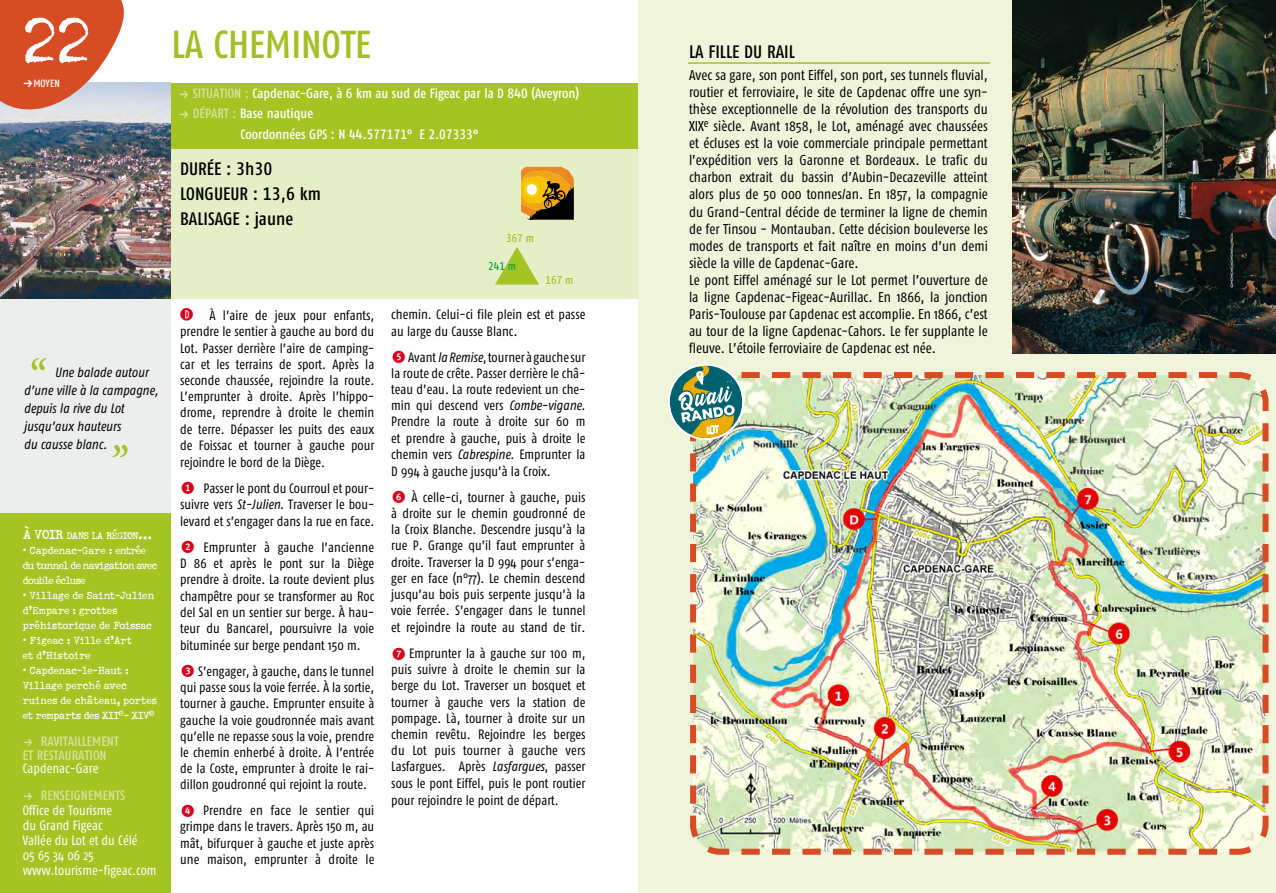
<style>
.page{position:relative;width:1276px;height:893px;background:#fff}
.page>*{position:absolute;margin:0;border:0;box-sizing:border-box;transform-origin:0 0}
.t1{font:72px "Schmutz ICG Cleaned";color:#fff}
.t2{font:italic 54px "Adobe Caslon";color:#a4c424}
.t3{font:39px "Fago Co Med Tf";color:#a4be25}
.t4{font:18px "Fago Co Med Tf";color:#000}
.t5{font:14.25px/17.1px "Fago Co";color:#000;text-align:justify}
.t6{font:13.5px/16.4px "Fago Co";color:#000;text-align:justify}
.t7{font:13.5px "Fago Co Med Tf";color:#fff}
.t8{font:13.5px "Fago Co";color:#fff}
.t9{font:italic 13.5px/18px "Fago Co";color:#000}
.t10{font:13.5px "Fago Co Med Tf";color:#d5e29f}
.t11{font:12px/15px "Schmutz ICG Cleaned";letter-spacing:-.02em;color:#fff}
.t12{font:12px/15px "Schmutz ICG Cleaned";color:#fff}
.t13{font:12px/15px "Schmutz ICG Cleaned";letter-spacing:-.055em;color:#fff}
.t14{font:11.25px "Schmutz ICG Cleaned";letter-spacing:-.055em;color:#fff}
.t15{font:11.25px "Fago Co Med Tf";color:#a4c424}
.t16{font:11.25px "Fago Co Med Tf";color:#17a345}
.t17{font:10.5px "Fago Co Med Tf";color:#fff}
.s1{font-family:"Dingbests";font-size:13.5px}
.s2{font-size:15px}
.s3{font-family:"Dingbests"}
.s4{font-family:"Dingbests";color:#d5e29f}
.s5{color:#d5e29f}
.s6{font-family:"KG Counting Stars";font-size:18px;color:#d4021d}
.s7{font-family:"Dingbests";font-size:18px;color:#d4021d}
.s8{font-style:italic}
.s9{font-size:14.25px}
</style>
<div class="page">
<div style="left:638px;top:0;width:638px;height:893px;background:#eff4db"></div>
<div style="left:0;top:85px;width:638px;height:214px;background:#e6eec8"></div>
<div style="left:0;top:277px;width:170px;height:442px;background:#eceded"></div>
<img style="left:690px;top:372px;width:579px;height:483px">
<div style="left:0;top:513px;width:170px;height:380px;background:#a4c424"></div>
<div style="left:170px;top:83px;width:468px;height:66px;background:#a4c424"></div>
<img style="left:1012px;top:0;width:264px;height:353px">
<img style="left:0;top:83px;width:170px;height:216px">
<svg style="left:0;top:0;width:157px;height:125px"></svg>
<hr style="left:688px;top:62px;width:302px;height:2px;background:#a4c424">
<svg style="left:521px;top:167px;width:53px;height:53px"></svg>
<img style="left:668px;top:363px;width:549px;height:447px">
<p class="t1" style="left:23px;top:0;width:69px">22</p>
<p class="t17" style="left:23px;top:77px;width:39px"><span class="s1">f</span>MOYEN</p>
<p class="t2" style="left:24px;top:347px;width:19px">“</p>
<p class="t9" style="left:24px;top:363px;width:136px;text-indent:31px">Une balade autour d’une ville à la campagne, depuis la rive du Lot</p>
<p class="t9" style="left:24px;top:417px;width:98px">jusqu’aux hauteurs</p>
<p class="t9" style="left:24px;top:435px;width:85px">du causse blanc.</p>
<p class="t2" style="left:107px;top:434px;width:19px">”</p>
<p class="t14" style="left:23px;top:530px;width:131px"><span class="s2">À</span> <span class="s2">VOIR</span> DANS LA RÉGION<span class="s2">…</span></p>
<p class="t11" style="left:23px;top:543px;width:125px">• Capdenac-Gare : entrée</p>
<p class="t13" style="left:23px;top:558px;width:136px">du tunnel de navigation avec double écluse</p>
<p class="t12" style="left:23px;top:588px;width:133px">• Village de Saint-Julien d’Empare : grottes</p>
<p class="t12" style="left:23px;top:618px;width:131px">préhistorique de Foissac</p>
<p class="t12" style="left:23px;top:633px;width:111px">• Figeac : Ville d’Art</p>
<p class="t12" style="left:23px;top:648px;width:69px">et d’Histoire</p>
<p class="t11" style="left:23px;top:663px;width:136px">• Capdenac-le-Haut :<br>Village perché avec ruines de château, portes et remparts des XIIe- XIVe</p>
<p class="t10" style="left:23px;top:734px;width:98px"><span class="s3">f</span> RAVITAILLEMENT</p>
<p class="t10" style="left:23px;top:747px;width:85px">ET RESTAURATION</p>
<p class="t8" style="left:23px;top:761px;width:77px">Capdenac-Gare</p>
<p class="t10" style="left:23px;top:788px;width:104px"><span class="s3">f</span> RENSEIGNEMENTS</p>
<p class="t8" style="left:23px;top:803px;width:91px">Office de Tourisme</p>
<p class="t8" style="left:23px;top:818px;width:82px">du Grand Figeac</p>
<p class="t8" style="left:23px;top:833px;width:116px">Vallée du Lot et du Célé</p>
<p class="t8" style="left:23px;top:848px;width:73px">05 65 34 06 25</p>
<p class="t8" style="left:23px;top:863px;width:135px">www.tourisme-figeac.com</p>
<p class="t3" style="left:172px;top:21px;width:201px">LA CHEMINOTE</p>
<p class="t7" style="left:179px;top:85px;width:402px"><span class="s4">f</span> <span class="s5">SITUATION :</span> Capdenac-Gare, à 6 km au sud de Figeac par la D 840 (Aveyron)</p>
<p class="t7" style="left:179px;top:106px;width:136px"><span class="s4">f</span> <span class="s5">DÉPART :</span> Base nautique</p>
<p class="t7" style="left:240px;top:126px;width:239px">Coordonnées GPS : N 44.577171° E 2.07333°</p>
<p class="t4" style="left:180px;top:158px;width:94px">DURÉE : 3h30</p>
<p class="t4" style="left:180px;top:183px;width:142px">LONGUEUR : 13,6 km</p>
<p class="t4" style="left:180px;top:208px;width:115px">BALISAGE : jaune</p>
<p class="t6" style="left:180px;top:307px;width:196px"><span class="s6">D</span> À l’aire de jeux pour enfants, prendre le sentier à gauche au bord du Lot. Passer derrière l’aire de camping&shy;car et les terrains de sport. Après la seconde chaussée, rejoindre la route.<br>L’emprunter à droite. Après l’hippo&shy;drome, reprendre à droite le chemin de terre. Dépasser les puits des eaux de Foissac et tourner à gauche pour rejoindre le bord de la Diège.</p>
<p class="t6" style="left:180px;top:480px;width:196px"><span class="s7">1</span> Passer le pont du Courroul et pour&shy;suivre vers <span class="s8">St-Julien</span>. Traverser le bou&shy;levard et s’engager dans la rue en face.</p>
<p class="t6" style="left:180px;top:539px;width:196px"><span class="s7">2</span> Emprunter à gauche l’ancienne D 86 et après le pont sur la Diège prendre à droite. La route devient plus champêtre pour se transformer au Roc del Sal en un sentier sur berge. À hau&shy;teur du Bancarel, poursuivre la voie bituminée sur berge pendant 150 m.</p>
<p class="t6" style="left:180px;top:663px;width:196px"><span class="s7">3</span> S’engager, à gauche, dans le tunnel qui passe sous la voie ferrée. À la sortie, tourner à gauche. Emprunter ensuite à gauche la voie goudronnée mais avant qu’elle ne repasse sous la voie, prendre le chemin enherbé à droite. À l’entrée de la Coste, emprunter à droite le rai&shy;dillon goudronné qui rejoint la route.</p>
<p class="t6" style="left:180px;top:802px;width:196px"><span class="s7">4</span> Prendre en face le sentier qui grimpe dans le travers. Après 150 m, au mât, bifurquer à gauche et juste après une maison, emprunter à droite le</p>
<p class="t15" style="left:506px;top:231px;width:29px">367 m</p>
<p class="t16" style="left:488px;top:260px;width:29px">241 m</p>
<p class="t15" style="left:545px;top:273px;width:29px">167 m</p>
<p class="t6" style="left:391px;top:305px;width:196px;line-height:17.1px">chemin. Celui-ci file plein est et passe au large du Causse Blanc<span class="s9">.</span></p>
<p class="t6" style="left:391px;top:349px;width:196px"><span class="s7">5</span>Avant <span class="s8">la Remise</span>, tourner à gauche sur la route de crête. Passer derrière le châ&shy;teau d’eau. La route redevient un che&shy;min qui descend vers <span class="s8">Combe-vigane</span>.<br>Prendre la route à droite sur 60 m et prendre à gauche, puis à droite le chemin vers <span class="s8">Cabrespine</span>. Emprunter la D 994 à gauche jusqu’à la Croix.</p>
<p class="t6" style="left:391px;top:489px;width:196px"><span class="s7">6</span> À celle-ci, tourner à gauche, puis à droite sur le chemin goudronné de la Croix Blanche. Descendre jusqu’à la rue P. Grange qu’il faut emprunter à droite. Traverser la D 994 pour s’enga&shy;ger en face (n°77). Le chemin descend jusqu’au bois puis serpente jusqu’à la voie ferrée. S’engager dans le tunnel et rejoindre la route au stand de tir.</p>
<p class="t6" style="left:391px;top:645px;width:196px"><span class="s7">7</span> Emprunter la à gauche sur 100 m, puis suivre à droite le chemin sur la berge du Lot. Traverser un bosquet et tourner à gauche vers la station de pompage. Là, tourner à droite sur un chemin revêtu. Rejoindre les berges du Lot puis tourner à gauche vers Lasfargues. Après <span class="s8">Lasfargues</span>, passer sous le pont Eiffel, puis le pont routier pour rejoindre le point de départ.</p>
<p class="t4" style="left:689px;top:42px;width:107px">LA FILLE DU RAIL</p>
<p class="t5" style="left:689px;top:66px;width:300px">Avec sa gare, son pont Eiffel, son port, ses tunnels fluvial, routier et ferroviaire, le site de Capdenac offre une syn&shy;thèse exceptionnelle de la révolution des transports du XIX<sup>e</sup> siècle. Avant 1858, le Lot, aménagé avec chaussées et écluses est la voie commerciale principale permettant l’expédition vers la Garonne et Bordeaux. Le trafic du charbon extrait du bassin d’Aubin-Decazeville atteint alors plus de 50 000 tonnes/an. En 1857, la compagnie du Grand-Central décide de terminer la ligne de chemin de fer Tinsou - Montauban. Cette décision bouleverse les modes de transports et fait naître en moins d’un demi siècle la ville de Capdenac-Gare.</p>
<p class="t5" style="left:689px;top:271px;width:300px">Le pont Eiffel aménagé sur le Lot permet l’ouverture de la ligne Capdenac-Figeac-Aurillac. En 1866, la jonction Paris-Toulouse par Capdenac est accomplie. En 1866, c’est au tour de la ligne Capdenac-Cahors. Le fer supplante le fleuve. L’étoile ferroviaire de Capdenac est née.</p>
</div>
